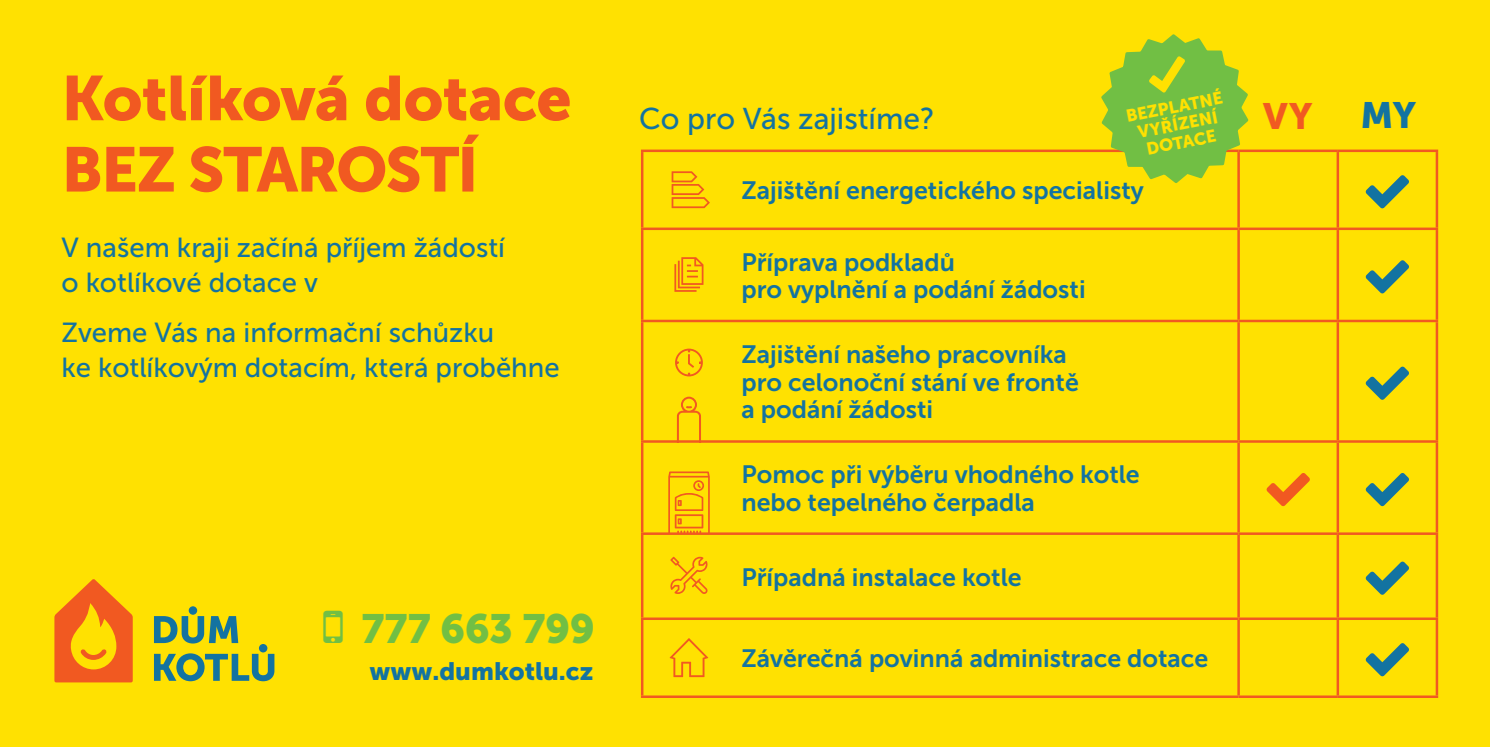
<style>
.page{position:relative;width:1490px;height:747px;background:#ffe101}
.page>*{position:absolute;margin:0;border:0;box-sizing:border-box;transform-origin:0 0}
._01_Nadpis_1{font:62.5px/71.2px "Museo Sans 900";letter-spacing:-.015em;color:#f15921}
._00_Text_1{font:40.5px "Museo Sans 900";letter-spacing:-.005em;color:#71bf44}
._00_Text_1-2{font:36.5px "Museo Sans 900";color:#f15921}
._00_Text_1-3{font:36.5px "Museo Sans 900";color:#1373a1}
._00_Text_1-4{font:30px "Museo Sans 500";color:#1373a1}
._00_Text_1-5{font:27.5px/35px "Museo Sans 500";color:#1373a1}
._00_Text_1-6{font:25px/27.2px "Museo Sans 700";color:#1373a1}
._00_Text_1-7{font:25px "Museo Sans 900";color:#1373a1}
._00_Text_1-8{font:17.25px/18px "Museo Sans 900";color:#ffe101;text-align:center}
</style>
<div class="page">
<svg style="left:54px;top:579px;width:79px;height:103px"></svg>
<svg style="left:154px;top:606px;width:120px;height:75px"></svg>
<hr style="left:641px;top:150px;width:597px;height:2px;background:#f15921">
<hr style="left:641px;top:152px;width:2px;height:75px;background:#f15921">
<hr style="left:1238px;top:150px;width:100px;height:2px;background:#f15921">
<hr style="left:1237px;top:152px;width:3px;height:75px;background:#f15921">
<hr style="left:1338px;top:150px;width:100px;height:2px;background:#f15921">
<hr style="left:1336px;top:152px;width:3px;height:75px;background:#f15921">
<hr style="left:1435px;top:152px;width:3px;height:75px;background:#f15921">
<hr style="left:641px;top:227px;width:597px;height:3px;background:#f15921">
<hr style="left:641px;top:230px;width:2px;height:90px;background:#f15921">
<hr style="left:1238px;top:227px;width:100px;height:3px;background:#f15921">
<hr style="left:1237px;top:230px;width:3px;height:90px;background:#f15921">
<hr style="left:1338px;top:227px;width:100px;height:3px;background:#f15921">
<hr style="left:1336px;top:230px;width:3px;height:90px;background:#f15921">
<hr style="left:1435px;top:230px;width:3px;height:90px;background:#f15921">
<hr style="left:641px;top:320px;width:597px;height:2px;background:#f15921">
<hr style="left:641px;top:322px;width:2px;height:118px;background:#f15921">
<hr style="left:1238px;top:320px;width:100px;height:2px;background:#f15921">
<hr style="left:1237px;top:322px;width:3px;height:118px;background:#f15921">
<hr style="left:1338px;top:320px;width:100px;height:2px;background:#f15921">
<hr style="left:1336px;top:322px;width:3px;height:118px;background:#f15921">
<hr style="left:1435px;top:322px;width:3px;height:118px;background:#f15921">
<hr style="left:641px;top:440px;width:597px;height:3px;background:#f15921">
<hr style="left:641px;top:443px;width:2px;height:89px;background:#f15921">
<hr style="left:1238px;top:440px;width:100px;height:3px;background:#f15921">
<hr style="left:1237px;top:443px;width:3px;height:89px;background:#f15921">
<hr style="left:1338px;top:440px;width:100px;height:3px;background:#f15921">
<hr style="left:1336px;top:443px;width:3px;height:89px;background:#f15921">
<hr style="left:1435px;top:443px;width:3px;height:89px;background:#f15921">
<hr style="left:641px;top:532px;width:597px;height:3px;background:#f15921">
<hr style="left:641px;top:535px;width:2px;height:82px;background:#f15921">
<hr style="left:1238px;top:532px;width:100px;height:3px;background:#f15921">
<hr style="left:1237px;top:535px;width:3px;height:82px;background:#f15921">
<hr style="left:1338px;top:532px;width:100px;height:3px;background:#f15921">
<hr style="left:1336px;top:535px;width:3px;height:82px;background:#f15921">
<hr style="left:1435px;top:535px;width:3px;height:82px;background:#f15921">
<hr style="left:641px;top:617px;width:597px;height:3px;background:#f15921">
<hr style="left:641px;top:620px;width:2px;height:75px;background:#f15921">
<hr style="left:1238px;top:617px;width:100px;height:3px;background:#f15921">
<hr style="left:1237px;top:620px;width:3px;height:75px;background:#f15921">
<hr style="left:1338px;top:617px;width:100px;height:3px;background:#f15921">
<hr style="left:1336px;top:620px;width:3px;height:75px;background:#f15921">
<hr style="left:1435px;top:620px;width:3px;height:75px;background:#f15921">
<hr style="left:641px;top:695px;width:597px;height:3px;background:#f15921">
<hr style="left:1238px;top:695px;width:100px;height:3px;background:#f15921">
<hr style="left:1338px;top:695px;width:100px;height:3px;background:#f15921">
<svg style="left:671px;top:171px;width:39px;height:37px"></svg>
<svg style="left:674px;top:257px;width:29px;height:35px"></svg>
<svg style="left:670px;top:556px;width:38px;height:38px"></svg>
<svg style="left:668px;top:471px;width:42px;height:62px"></svg>
<svg style="left:670px;top:638px;width:38px;height:39px"></svg>
<svg style="left:675px;top:348px;width:28px;height:28px"></svg>
<svg style="left:677px;top:396px;width:24px;height:47px"></svg>
<svg style="left:1099px;top:34px;width:151px;height:151px"></svg>
<p class="_01_Nadpis_1" style="left:62px;top:62px;width:512px">Kotlíková dotace<br>BEZ STAROSTÍ</p>
<p class="_00_Text_1-5" style="left:62px;top:230px;width:445px">V našem kraji začíná příjem žádostí o kotlíkové dotace v</p>
<p class="_00_Text_1-5" style="left:62px;top:315px;width:500px">Zveme Vás na informační schůzku<br>ke kotlíkovým dotacím, která proběhne</p>
<p class="_00_Text_1" style="left:361px;top:606px;width:235px">777 663 799</p>
<p class="_00_Text_1-7" style="left:370px;top:657px;width:225px">www.dumkotlu.cz</p>
<p class="_00_Text_1-8" style="left:1124px;top:107px;width:100px;rotate:-11deg">BEZPLATNÉ<br>VYŘÍZENÍ<br>DOTACE</p>
<p class="_00_Text_1-4" style="left:639px;top:102px;width:297px">Co pro Vás zajistíme?</p>
<p class="_00_Text_1-2" style="left:1263px;top:95px;width:51px">VY</p>
<p class="_00_Text_1-3" style="left:1360px;top:95px;width:57px">MY</p>
<p class="_00_Text_1-6" style="left:741px;top:177px;width:404px">Zajištění energetického specialisty</p>
<p class="_00_Text_1-6" style="left:741px;top:248px;width:346px">Příprava podkladů<br>pro vyplnění a podání žádosti</p>
<p class="_00_Text_1-6" style="left:741px;top:341px;width:339px">Zajištění našeho pracovníka pro celonoční stání ve frontě a podání žádosti</p>
<p class="_00_Text_1-6" style="left:741px;top:461px;width:400px">Pomoc při výběru vhodného kotle nebo tepelného čerpadla</p>
<p class="_00_Text_1-6" style="left:741px;top:563px;width:282px">Případná instalace kotle</p>
<p class="_00_Text_1-6" style="left:741px;top:645px;width:468px">Závěrečná povinná administrace dotace</p>
</div>
